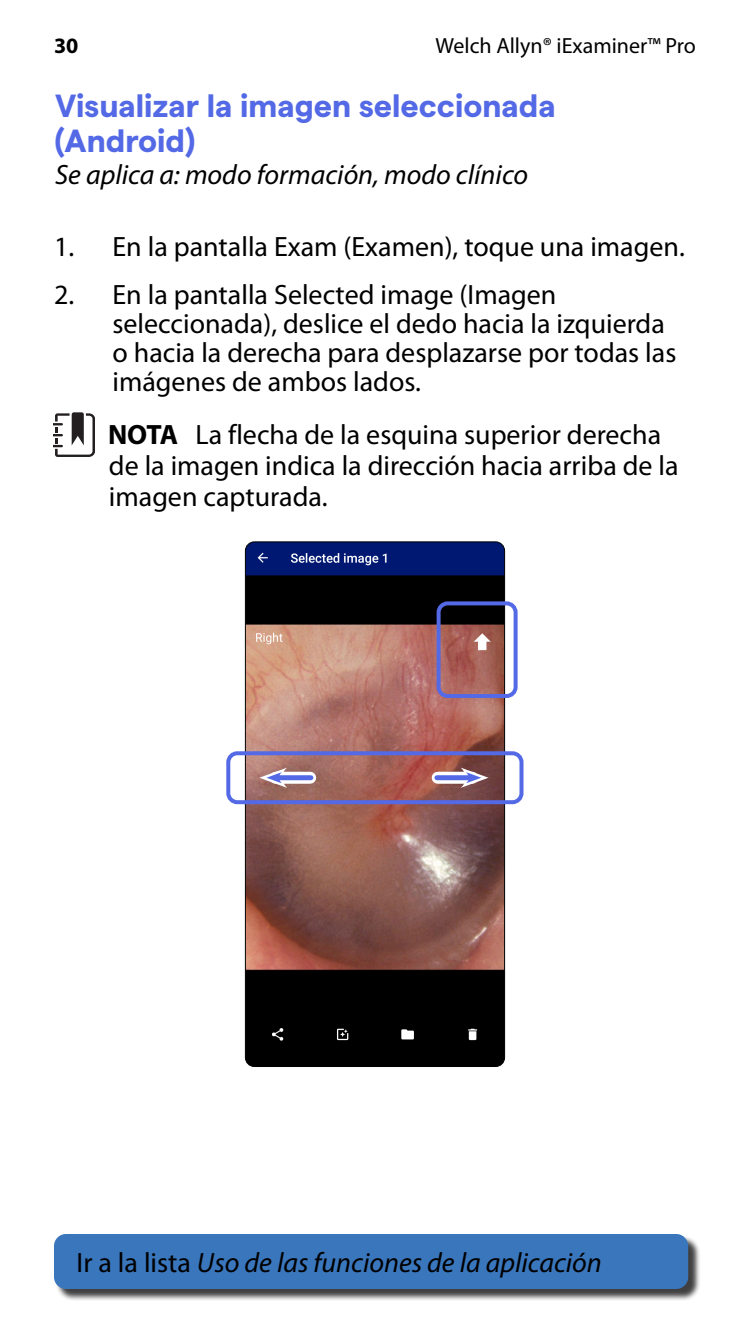
<style>
.page{position:relative;width:750px;height:1334px;background:#fff}
.page>*{position:absolute;margin:0;border:0;box-sizing:border-box;transform-origin:0 0}
.t1{font:700 32px/35px "Matter";color:#5369e5}
.t2{font:28px/29px "Myriad Pro";color:#000}
.t3{font:italic 28px "Myriad Pro";color:#000}
.t4{font:22px "Myriad Pro";color:#000}
.t5{font:700 22px "Myriad Pro";color:#000}
.s1{font-weight:700}
.s2{font-style:normal}
</style>
<div class="page">
<div style="left:56px;top:1236px;width:645px;height:65px;background:#000;opacity:.75"></div>
<div style="left:54px;top:1234px;width:634px;height:55px;background:#3976bc;border-radius:12px"></div>
<svg style="left:53px;top:412px;width:41px;height:45px"></svg>
<img style="left:245px;top:543px;width:260px;height:524px">
<div style="left:245px;top:541px;width:260px;height:526px;border:1px solid #000;border-radius:9px"></div>
<div style="left:226px;top:751px;width:298px;height:53px;border:4px solid #5369e5;border-radius:9px"></div>
<svg style="left:287px;top:772px;width:23px;height:12px"></svg>
<div style="left:276px;top:775px;width:35px;height:5px;background:#5369e5"></div>
<svg style="left:259px;top:768px;width:28px;height:20px"></svg>
<svg style="left:438px;top:772px;width:23px;height:12px"></svg>
<div style="left:437px;top:775px;width:35px;height:5px;background:#5369e5"></div>
<svg style="left:461px;top:768px;width:28px;height:20px"></svg>
<div style="left:437px;top:601px;width:81px;height:97px;border:4px solid #5369e5;border-radius:9px"></div>
<p class="t5" style="left:54px;top:31px;width:26px">30</p>
<p class="t4" style="left:436px;top:32px;width:262px">Welch Allyn® iExaminer™ Pro</p>
<p class="t1" style="left:55px;top:85px;width:502px">Visualizar la imagen seleccionada (Android)</p>
<p class="t3" style="left:55px;top:157px;width:475px">Se aplica a: modo formación, modo clínico</p>
<p class="t2" style="left:54px;top:232px;width:632px">1. En la pantalla Exam (Examen), toque una imagen.</p>
<p class="t2" style="left:112px;top:279px;width:566px;text-indent:-58px">2. En la pantalla Selected image (Imagen seleccionada), deslice el dedo hacia la izquierda o hacia la derecha para desplazarse por todas las imágenes de ambos lados.</p>
<p class="t2" style="left:108px;top:419px;width:572px;line-height:31px"><span class="s1">NOTA</span> La flecha de la esquina superior derecha de la imagen indica la dirección hacia arriba de la imagen capturada.</p>
<p class="t3" style="left:76px;top:1245px;width:527px"><span class="s2">Ir a la lista</span> Uso de las funciones de la aplicación</p>
</div>
